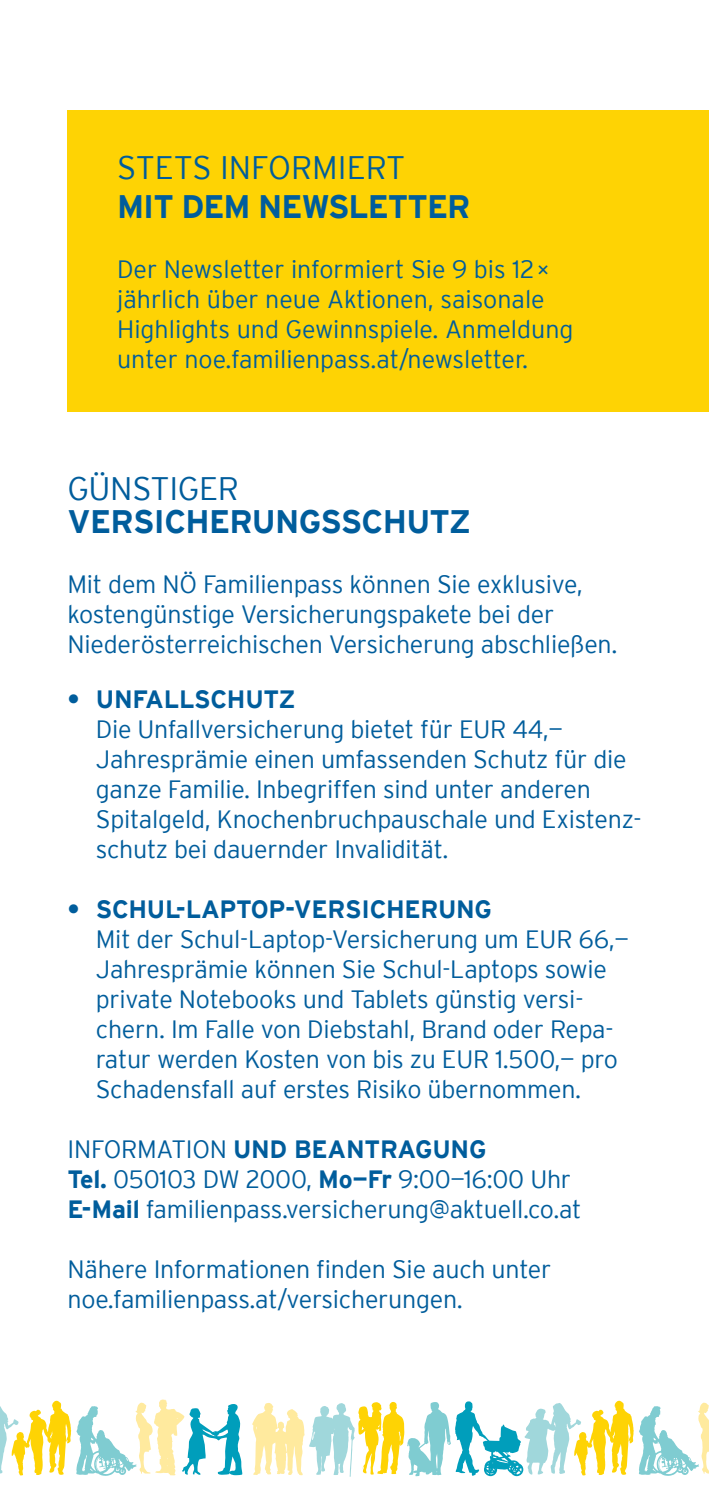
<style>
.page{position:relative;width:709px;height:1489px;background:#fff}
.page>*{position:absolute;margin:0;border:0;box-sizing:border-box;transform-origin:0 0}
.t1{font:700 32.5px "Interstate";letter-spacing:-.03em;color:#005d9c}
.t2{font:300 32.5px "Interstate";letter-spacing:-.01em;color:#005d9c}
.t3{font:300 25px/30px "Interstate";letter-spacing:-.01em;color:#005d9c}
.t4{font:700 25px "Interstate";letter-spacing:-.01em;color:#005d9c}
.s1{font-family:"Bau OT";font-weight:400}
.s2{font-weight:700}
</style>
<div class="page">
<div style="left:67px;top:110px;width:642px;height:301px;background:#fed304"></div>
<svg style="left:0;top:1399px;width:242px;height:76px"></svg>
<svg style="left:639px;top:1402px;width:70px;height:73px"></svg>
<svg style="left:252px;top:1400px;width:381px;height:76px"></svg>
<h1 class="t2" style="left:117px;top:150px;width:290px">STETS INFORMIERT</h1>
<h1 class="t1" style="left:117px;top:189px;width:355px">MIT DEM NEWSLETTER</h1>
<p class="t3" style="left:117px;top:254px;width:458px">Der Newsletter informiert Sie 9 bis 12<span class="s1">× </span>jährlich über neue Aktionen, saisonale Highlights und Gewinnspiele. Anmeldung unter noe.familienpass.at/newsletter.</p>
<h1 class="t2" style="left:67px;top:470px;width:173px">GÜNSTIGER</h1>
<h1 class="t1" style="left:67px;top:503px;width:405px">VERSICHERUNGSSCHUTZ</h1>
<p class="t3" style="left:67px;top:568px;width:551px">Mit dem NÖ Familienpass können Sie exklusive, kostengünstige Versicherungspakete bei der<br>Niederösterreichischen Versicherung abschließen.</p>
<p class="t4" style="left:67px;top:685px;width:230px">• UNFALLSCHUTZ</p>
<p class="t3" style="left:96px;top:713px;width:547px">Die Unfallversicherung bietet für EUR 44,— Jahresprämie einen umfassenden Schutz für die ganze Familie. Inbegriffen sind unter anderen Spitalgeld, Knochenbruchpauschale und Existenz&shy;schutz bei dauernder Invalidität.</p>
<p class="t4" style="left:67px;top:895px;width:426px">• SCHUL-LAPTOP-VERSICHERUNG</p>
<p class="t3" style="left:96px;top:923px;width:534px">Mit der Schul-Laptop-Versicherung um EUR 66,— Jahresprämie können Sie Schul-Laptops sowie private Notebooks und Tablets günstig versi&shy;chern. Im Falle von Diebstahl, Brand oder Repa&shy;ratur werden Kosten von bis zu EUR 1.500,— pro Schadensfall auf erstes Risiko übernommen.</p>
<p class="t3" style="left:67px;top:1133px;width:515px">INFORMATION <span class="s2">UND BEANTRAGUNG<br>Tel.</span> 050103 DW 2000, <span class="s2">Mo—Fr</span> 9:00—16:00 Uhr<br><span class="s2">E-Mail</span> familienpass.versicherung@aktuell.co.at</p>
<p class="t3" style="left:67px;top:1253px;width:485px">Nähere Informationen finden Sie auch unter noe.familienpass.at/versicherungen.</p>
</div>
